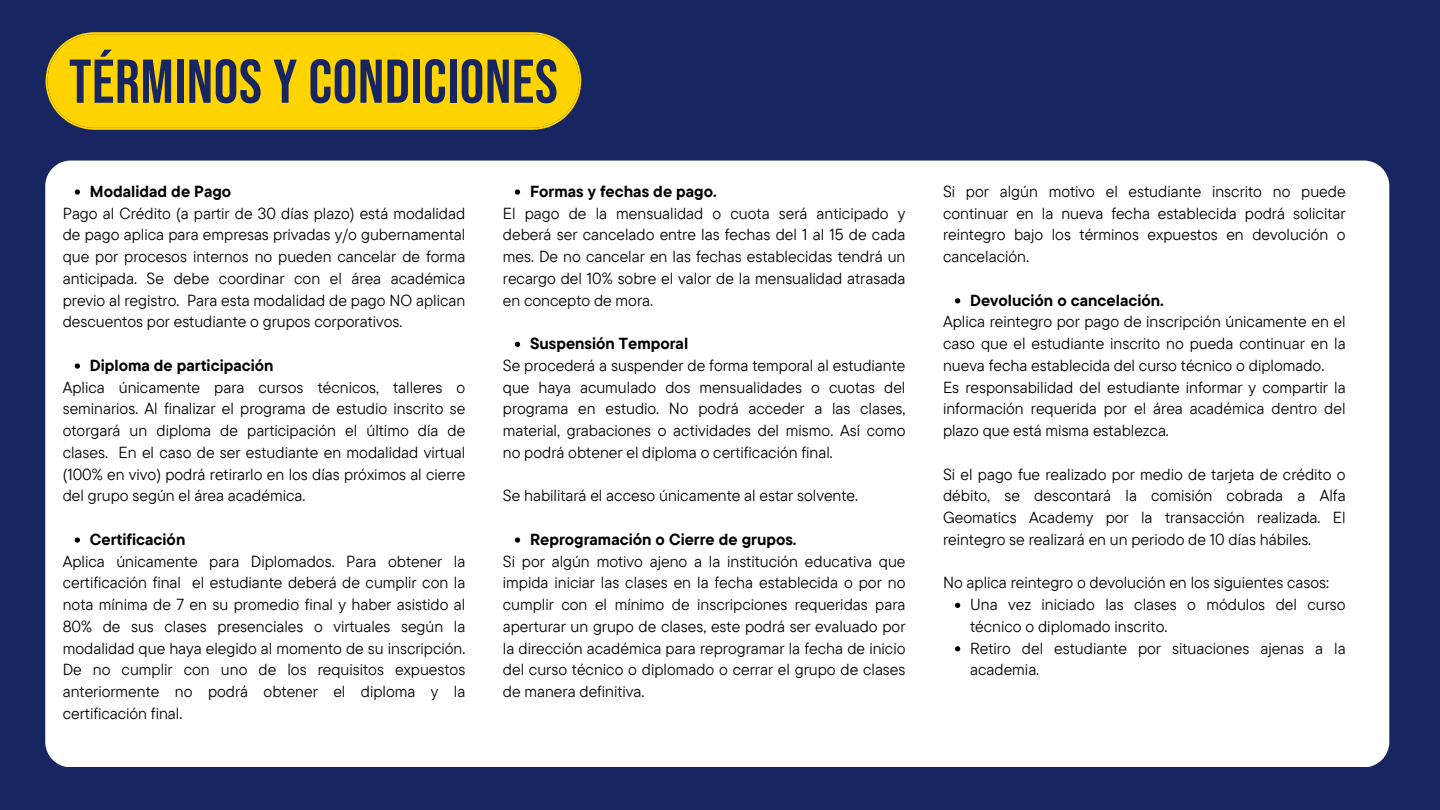
<style>
.page{position:relative;width:1440px;height:810px;background:#172560}
.page>*{position:absolute;margin:0;border:0;box-sizing:border-box;transform-origin:0 0}
.t1{font:61.7px "Bebas Neue";letter-spacing:.01em;color:#172560}
.t2{font:16px/21.8px "TT Commons Pro";color:#000;text-align:justify}
.t3{font:700 16px "TT Commons Pro";color:#000}
</style>
<div class="page">
<div style="left:45px;top:161px;width:1344px;height:606px;background:#fff;border-radius:25px"></div>
<svg style="left:45px;top:32px;width:537px;height:98px;background:#f3cb04"></svg>
<svg style="left:75px;top:189px;width:5px;height:6px"></svg>
<svg style="left:75px;top:363px;width:5px;height:6px"></svg>
<svg style="left:75px;top:537px;width:5px;height:6px"></svg>
<svg style="left:515px;top:189px;width:5px;height:6px"></svg>
<svg style="left:515px;top:342px;width:5px;height:5px"></svg>
<svg style="left:515px;top:537px;width:5px;height:6px"></svg>
<svg style="left:955px;top:298px;width:5px;height:5px"></svg>
<svg style="left:955px;top:603px;width:5px;height:5px"></svg>
<svg style="left:955px;top:646px;width:5px;height:5px"></svg>
<h1 class="t1" style="left:69px;top:47px;width:490px">TÉRMINOS Y CONDICIONES</h1>
<p class="t3" style="left:90px;top:181px;width:143px">Modalidad de Pago</p>
<p class="t2" style="left:63px;top:202px;width:404px">Pago al Crédito (a partir de 30 días plazo) está modalidad de pago aplica para empresas privadas y/o gubernamental que por procesos internos no pueden cancelar de forma anticipada. Se debe coordinar con el área académica previo al registro. Para esta modalidad de pago NO aplican descuentos por estudiante o grupos corporativos.</p>
<p class="t3" style="left:90px;top:355px;width:185px">Diploma de participación</p>
<p class="t2" style="left:63px;top:376px;width:404px">Aplica únicamente para cursos técnicos, talleres o seminarios. Al finalizar el programa de estudio inscrito se otorgará un diploma de participación el último día de clases. En el caso de ser estudiante en modalidad virtual (100% en vivo) podrá retirarlo en los días próximos al cierre del grupo según el área académica.</p>
<p class="t3" style="left:90px;top:529px;width:97px">Certificación</p>
<p class="t2" style="left:63px;top:550px;width:404px">Aplica únicamente para Diplomados. Para obtener la certificación final el estudiante deberá de cumplir con la nota mínima de 7 en su promedio final y haber asistido al 80% de sus clases presenciales o virtuales según la modalidad que haya elegido al momento de su inscripción.<br>De no cumplir con uno de los requisitos expuestos anteriormente no podrá obtener el diploma y la certificación final.</p>
<p class="t3" style="left:530px;top:181px;width:188px">Formas y fechas de pago.</p>
<p class="t2" style="left:503px;top:202px;width:404px">El pago de la mensualidad o cuota será anticipado y deberá ser cancelado entre las fechas del 1 al 15 de cada mes. De no cancelar en las fechas establecidas tendrá un recargo del 10% sobre el valor de la mensualidad atrasada en concepto de mora.</p>
<p class="t3" style="left:530px;top:333px;width:160px">Suspensión Temporal</p>
<p class="t2" style="left:503px;top:354px;width:404px">Se procederá a suspender de forma temporal al estudiante que haya acumulado dos mensualidades o cuotas del programa en estudio. No podrá acceder a las clases, material, grabaciones o actividades del mismo. Así como no podrá obtener el diploma o certificación final.</p>
<p class="t2" style="left:503px;top:485px;width:357px">Se habilitará el acceso únicamente al estar solvente.</p>
<p class="t3" style="left:530px;top:529px;width:268px">Reprogramación o Cierre de grupos.</p>
<p class="t2" style="left:503px;top:550px;width:404px">Si por algún motivo ajeno a la institución educativa que impida iniciar las clases en la fecha establecida o por no cumplir con el mínimo de inscripciones requeridas para aperturar un grupo de clases, este podrá ser evaluado por la dirección académica para reprogramar la fecha de inicio del curso técnico o diplomado o cerrar el grupo de clases de manera definitiva.</p>
<p class="t2" style="left:943px;top:180px;width:404px">Si por algún motivo el estudiante inscrito no puede continuar en la nueva fecha establecida podrá solicitar reintegro bajo los términos expuestos en devolución o cancelación.</p>
<p class="t3" style="left:970px;top:290px;width:195px">Devolución o cancelación.</p>
<p class="t2" style="left:943px;top:311px;width:404px;text-align:left">Aplica reintegro por pago de inscripción únicamente en el caso que el estudiante inscrito no pueda continuar en la nueva fecha establecida del curso técnico o diplomado.<br>Es responsabilidad del estudiante informar y compartir la información requerida por el área académica dentro del plazo que está misma establezca.</p>
<p class="t2" style="left:943px;top:463px;width:404px">Si el pago fue realizado por medio de tarjeta de crédito o débito, se descontará la comisión cobrada a Alfa Geomatics Academy por la transacción realizada. El reintegro se realizará en un periodo de 10 días hábiles.</p>
<p class="t2" style="left:970px;top:572px;width:377px;text-align:left;text-indent:-27px">No aplica reintegro o devolución en los siguientes casos:<br>Una vez iniciado las clases o módulos del curso técnico o diplomado inscrito.<br>Retiro del estudiante por situaciones ajenas a la academia.</p>
</div>
